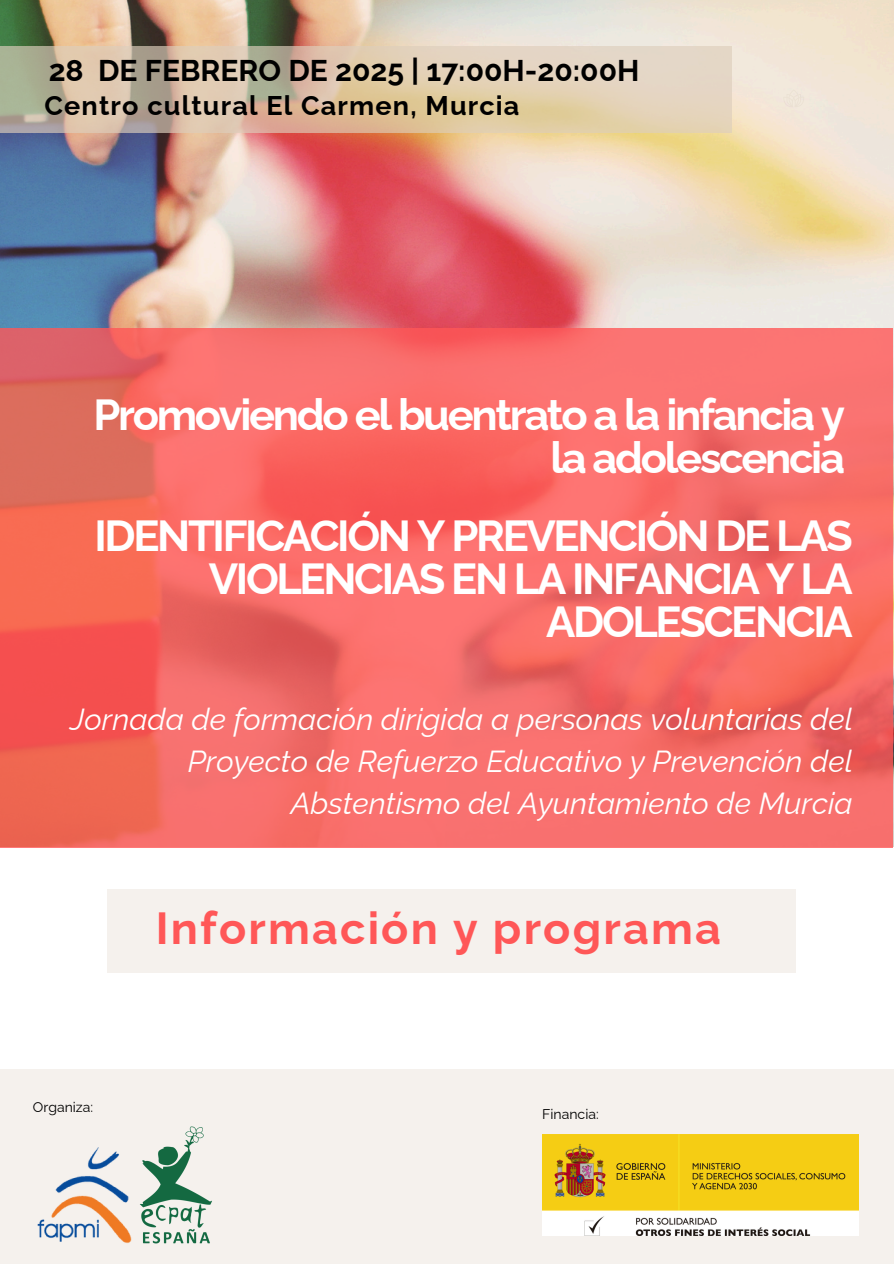
<style>
.page{position:relative;width:894px;height:1264px;background:#fff}
.page>*{position:absolute;margin:0;border:0;box-sizing:border-box;transform-origin:0 0}
.t1{font:700 45px "Raleway";letter-spacing:.05em;color:#ff5757}
.t2{font:700 43.5px/42.8px "Raleway";letter-spacing:-.055em;color:#fff;text-align:right}
.t3{font:italic 30.45px/41.7px "Raleway";color:#fff;text-align:right}
.t4{font:700 30px "Raleway";color:#000}
.t5{font:700 27px "Raleway";letter-spacing:.045em;color:#000}
.t6{font:14.1px "Raleway";color:#000}
</style>
<div class="page">
<img style="left:0;top:0;width:893px;height:846px">
<svg style="left:0;top:328px;width:892px;height:519px;background:#f56a65"></svg>
<svg style="left:0;top:46px;width:731px;height:87px;background:#d6c4a9"></svg>
<div style="left:107px;top:888px;width:688px;height:84px;background:#f5f1ed"></div>
<div style="left:0;top:1069px;width:893px;height:194px;background:#f5f1ed"></div>
<img style="left:37px;top:1147px;width:95px;height:97px">
<img style="left:140px;top:1126px;width:72px;height:118px">
<img style="left:542px;top:1134px;width:316px;height:101px">
<h5 class="t4" style="left:49px;top:53px;width:592px">28 DE FEBRERO DE 2025 | 17:00H-20:00H</h5>
<p class="t5" style="left:45px;top:90px;width:476px">Centro cultural El Carmen, Murcia</p>
<h3 class="t2" style="left:93px;top:393px;width:752px">Promoviendo el buentrato a la infancia y la adolescencia</h3>
<h2 class="t2" style="left:94px;top:514px;width:759px">IDENTIFICACIÓN Y PREVENCIÓN DE LAS<br>VIOLENCIAS EN LA INFANCIA Y LA<br>ADOLESCENCIA</h2>
<p class="t3" style="left:70px;top:698px;width:783px">Jornada de formación dirigida a personas voluntarias del<br>Proyecto de Refuerzo Educativo y Prevención del<br>Abstentismo del Ayuntamiento de Murcia</p>
<h2 class="t1" style="left:156px;top:901px;width:566px">Información y programa</h2>
<h1 class="t6" style="left:33px;top:1098px;width:62px">Organiza:</h1>
<p class="t6" style="left:542px;top:1106px;width:58px">Financia:</p>
</div>
